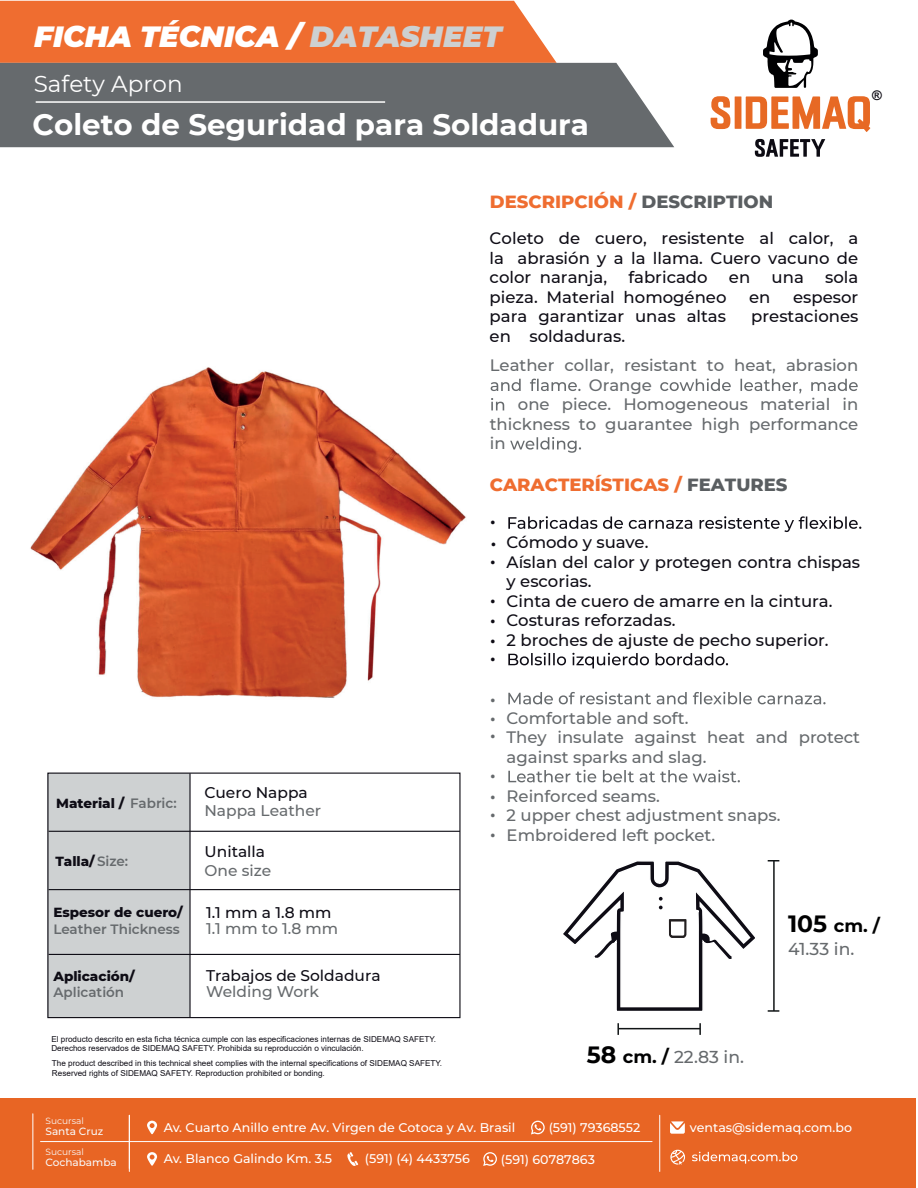
<style>
.page{position:relative;width:918px;height:1188px;background:#fff}
.page>*{position:absolute;margin:0;border:0;box-sizing:border-box;transform-origin:0 0}
.t1{font:700 29.4px "Montserrat";color:#fff}
.t2{font:italic 900 29.25px "Montserrat";color:#fff}
.t3{font:23.1px "Montserrat";color:#fff}
.t4{font:500 19.8px/18.9px "Montserrat";color:#0e0c15}
.t5{font:500 19.8px/19.2px "Montserrat";color:#666a6d}
.t6{font:800 18px "Montserrat";color:#ef6d30}
.t7{font:700 17.85px "Montserrat";color:#000001}
.t8{font:500 17.25px "Montserrat";color:#666a6d}
.t9{font:500 16.5px/19.5px "Montserrat";color:#0e0c15}
.t10{font:500 16.5px/19.5px "Montserrat";color:#666a6d}
.t11{font:500 15.45px "Montserrat";color:#0e0c15}
.t12{font:500 15.45px "Montserrat";color:#666a6d}
.t13{font:800 13.5px "Montserrat";color:#0e0c15}
.t14{font:600 13.5px "Montserrat";color:#666a6d}
.t15{font:700 13.2px "Arial";color:#0d0b13}
.t16{font:500 12.6px "Montserrat";color:#fff}
.t17{font:500 10.5px "Montserrat";color:#f8f7f7}
.t18{font:9px "Montserrat";color:#f8f7f7}
.t19{font:8.1px/9.8px "Arial";color:#0e0c15}
.s1{color:#cdd0d1}
.s2{font-weight:600;color:#666a6d}
.s3{color:#5a5e61}
.s4{font-weight:700;font-size:23.55px;color:#000001}
.s5{font-weight:700;font-size:17.85px;color:#000001}
.s6{font-size:23.55px}
</style>
<div class="page">
<div style="left:0;top:1px;width:557px;height:62px;background:#ef6d30"></div>
<div style="left:0;top:63px;width:674px;height:84px;background:#666a6d"></div>
<svg style="left:763px;top:20px;width:55px;height:68px"></svg>
<svg style="left:711px;top:96px;width:159px;height:36px"></svg>
<svg style="left:755px;top:139px;width:70px;height:18px"></svg>
<hr style="left:36px;top:101px;width:349px;height:2px;background:#fff">
<svg style="left:508px;top:516px;width:353px;height:16px"></svg>
<svg style="left:508px;top:653px;width:220px;height:15px"></svg>
<svg style="left:508px;top:692px;width:318px;height:12px"></svg>
<svg style="left:508px;top:770px;width:232px;height:12px"></svg>
<svg style="left:491px;top:379px;width:90px;height:12px"></svg>
<svg style="left:660px;top:378px;width:198px;height:15px"></svg>
<svg style="left:491px;top:398px;width:13px;height:12px"></svg>
<svg style="left:510px;top:437px;width:71px;height:16px"></svg>
<div style="left:48px;top:773px;width:142px;height:245px;background:#ced1d2"></div>
<div style="left:47px;top:773px;width:414px;height:245px;border:1px solid #0e0c15"></div>
<hr style="left:49px;top:889px;width:411px;height:1px;background:#0e0c15">
<hr style="left:49px;top:954px;width:411px;height:1px;background:#0e0c15">
<hr style="left:49px;top:831px;width:411px;height:1px;background:#0e0c15">
<hr style="left:189px;top:773px;width:2px;height:245px;background:#0e0c15">
<hr style="left:773px;top:861px;width:2px;height:150px;background:#111516">
<svg style="left:768px;top:860px;width:11px;height:2px"></svg>
<svg style="left:768px;top:1010px;width:11px;height:2px"></svg>
<hr style="left:618px;top:1028px;width:82px;height:1px;background:#111516">
<svg style="left:617px;top:1023px;width:2px;height:12px"></svg>
<svg style="left:699px;top:1023px;width:2px;height:12px"></svg>
<svg style="left:563px;top:861px;width:192px;height:150px"></svg>
<img style="left:30px;top:367px;width:436px;height:331px">
<div style="left:0;top:1098px;width:916px;height:90px;background:#e86524"></div>
<svg style="left:692px;top:1152px;width:105px;height:12px"></svg>
<svg style="left:670px;top:1150px;width:15px;height:15px"></svg>
<svg style="left:670px;top:1121px;width:15px;height:13px"></svg>
<svg style="left:483px;top:1152px;width:14px;height:14px"></svg>
<svg style="left:147px;top:1152px;width:10px;height:14px"></svg>
<svg style="left:531px;top:1121px;width:14px;height:13px"></svg>
<svg style="left:147px;top:1121px;width:10px;height:13px"></svg>
<svg style="left:347px;top:1152px;width:11px;height:14px"></svg>
<hr style="left:40px;top:1141px;width:612px;height:1px;background:#fff">
<hr style="left:33px;top:1114px;width:1px;height:55px;background:#fff">
<hr style="left:659px;top:1115px;width:1px;height:56px;background:#fff">
<hr style="left:129px;top:1115px;width:1px;height:56px;background:#fff">
<h2 class="t2" style="left:34px;top:15px;width:469px">FICHA TÉCNICA / <span class="s1">DATASHEET</span></h2>
<h3 class="t3" style="left:34px;top:67px;width:150px">Safety Apron</h3>
<h1 class="t1" style="left:33px;top:103px;width:558px">Coleto de Seguridad para Soldadura</h1>
<p class="t15" style="left:872px;top:86px;width:11px">®</p>
<p class="t13" style="left:56px;top:794px;width:122px">Material / <span class="s2">Fabric:</span></p>
<p class="t13" style="left:56px;top:851px;width:74px">Talla/ <span class="s2">Size:</span></p>
<p class="t11" style="left:204px;top:782px;width:105px">Cuero Nappa</p>
<p class="t12" style="left:204px;top:800px;width:118px">Nappa Leather</p>
<p class="t11" style="left:205px;top:841px;width:62px">Unitalla</p>
<p class="t12" style="left:205px;top:859px;width:68px">One size</p>
<p class="t6" style="left:490px;top:188px;width:285px">DESCRIPCIÓN / <span class="s3">DESCRIPTION</span></p>
<p class="t9" style="left:490px;top:228px;width:370px;text-align:justify">Coleto de cuero, resistente al calor, a la abrasión y a la llama. Cuero vacuno de color naranja,</p>
<p class="t9" style="left:628px;top:267px;width:81px">fabricado</p>
<p class="t9" style="left:729px;top:267px;width:23px">en</p>
<p class="t9" style="left:772px;top:267px;width:34px">una</p>
<p class="t9" style="left:825px;top:267px;width:35px">sola</p>
<p class="t9" style="left:490px;top:286px;width:238px">pieza. Material homogéneo</p>
<p class="t9" style="left:749px;top:286px;width:23px">en</p>
<p class="t9" style="left:793px;top:286px;width:67px">espesor</p>
<p class="t9" style="left:490px;top:306px;width:238px">para garantizar unas altas</p>
<p class="t9" style="left:751px;top:306px;width:109px">prestaciones</p>
<p class="t9" style="left:490px;top:325px;width:137px">en soldaduras.</p>
<p class="t10" style="left:490px;top:355px;width:370px">Leather collar, resistant to heat, abrasion</p>
<p class="t10" style="left:589px;top:375px;width:65px">Orange</p>
<p class="t10" style="left:518px;top:394px;width:342px">one piece. Homogeneous material in</p>
<p class="t10" style="left:490px;top:414px;width:370px">thickness to guarantee high performance</p>
<p class="t10" style="left:490px;top:433px;width:17px">in</p>
<p class="t6" style="left:490px;top:471px;width:299px">CARACTERÍSTICAS / <span class="s3">FEATURES</span></p>
<p class="t4" style="left:490px;top:509px;width:8px;line-height:22px">• •</p>
<p class="t4" style="left:490px;top:541px;width:8px;line-height:39.2px">• •</p>
<p class="t4" style="left:490px;top:610px;width:8px;text-align:justify">• • •</p>
<p class="t9" style="left:507px;top:532px;width:355px">Cómodo y suave.<br>Aíslan del calor y protegen contra chispas y escorias.<br>Cinta de cuero de amarre en la cintura.<br>Costuras reforzadas.<br>2 broches de ajuste de pecho superior.</p>
<p class="t5" style="left:490px;top:688px;width:8px;line-height:19.6px">• •</p>
<p class="t5" style="left:490px;top:725px;width:8px">•</p>
<p class="t5" style="left:490px;top:765px;width:8px">•</p>
<p class="t5" style="left:490px;top:785px;width:8px;text-align:justify">• • •</p>
<p class="t10" style="left:507px;top:708px;width:355px">Comfortable and soft.<br>They insulate against heat and protect against sparks and slag.</p>
<p class="t10" style="left:507px;top:786px;width:275px">Reinforced seams.<br>2 upper chest adjustment snaps.<br>Embroidered left pocket.</p>
<p class="t13" style="left:53px;top:902px;width:131px">Espesor de cuero/</p>
<p class="t14" style="left:53px;top:919px;width:128px">Leather Thickness</p>
<p class="t13" style="left:53px;top:966px;width:83px">Aplicación/</p>
<p class="t14" style="left:53px;top:983px;width:72px">Aplicatión</p>
<p class="t11" style="left:206px;top:901px;width:127px">1.1 mm a 1.8 mm</p>
<p class="t12" style="left:206px;top:918px;width:133px">1.1 mm to 1.8 mm</p>
<p class="t11" style="left:206px;top:965px;width:176px">Trabajos de Soldadura</p>
<p class="t12" style="left:206px;top:981px;width:114px">Welding Work</p>
<p class="t19" style="left:51px;top:1034px;width:386px">El producto descrito en esta ficha técnica cumple con las especificaciones internas de SIDEMAQ SAFETY.<br>Derechos reservados de SIDEMAQ SAFETY. Prohibida su reproducción o vinculación.</p>
<p class="t19" style="left:52px;top:1058px;width:392px">The product described in this technical sheet complies with the internal specifications of SIDEMAQ SAFETY.<br>Reserved rights of SIDEMAQ SAFETY. Reproduction prohibited or bonding.</p>
<p class="t8" style="left:587px;top:1045px;width:159px"><span class="s4">58</span> <span class="s5">cm. /</span> 22.83 in.</p>
<p class="t7" style="left:788px;top:912px;width:93px"><span class="s6">105</span> cm. /</p>
<p class="t8" style="left:788px;top:937px;width:68px">41.33 in.</p>
<p class="t18" style="left:45px;top:1115px;width:40px">Sucursal</p>
<p class="t17" style="left:45px;top:1124px;width:59px">Santa Cruz</p>
<p class="t18" style="left:45px;top:1146px;width:40px">Sucursal</p>
<p class="t17" style="left:45px;top:1155px;width:73px">Cochabamba</p>
<p class="t16" style="left:164px;top:1119px;width:353px">Av. Cuarto Anillo entre Av. Virgen de Cotoca y Av. Brasil</p>
<p class="t16" style="left:549px;top:1119px;width:93px">(591) 79368552</p>
<p class="t16" style="left:365px;top:1150px;width:106px">(591) (4) 4433756</p>
<p class="t16" style="left:164px;top:1150px;width:170px">Av. Blanco Galindo Km. 3.5</p>
<p class="t16" style="left:501px;top:1151px;width:95px">(591) 60787863</p>
<p class="t16" style="left:690px;top:1118px;width:164px">ventas@sidemaq.com.bo</p>
</div>
